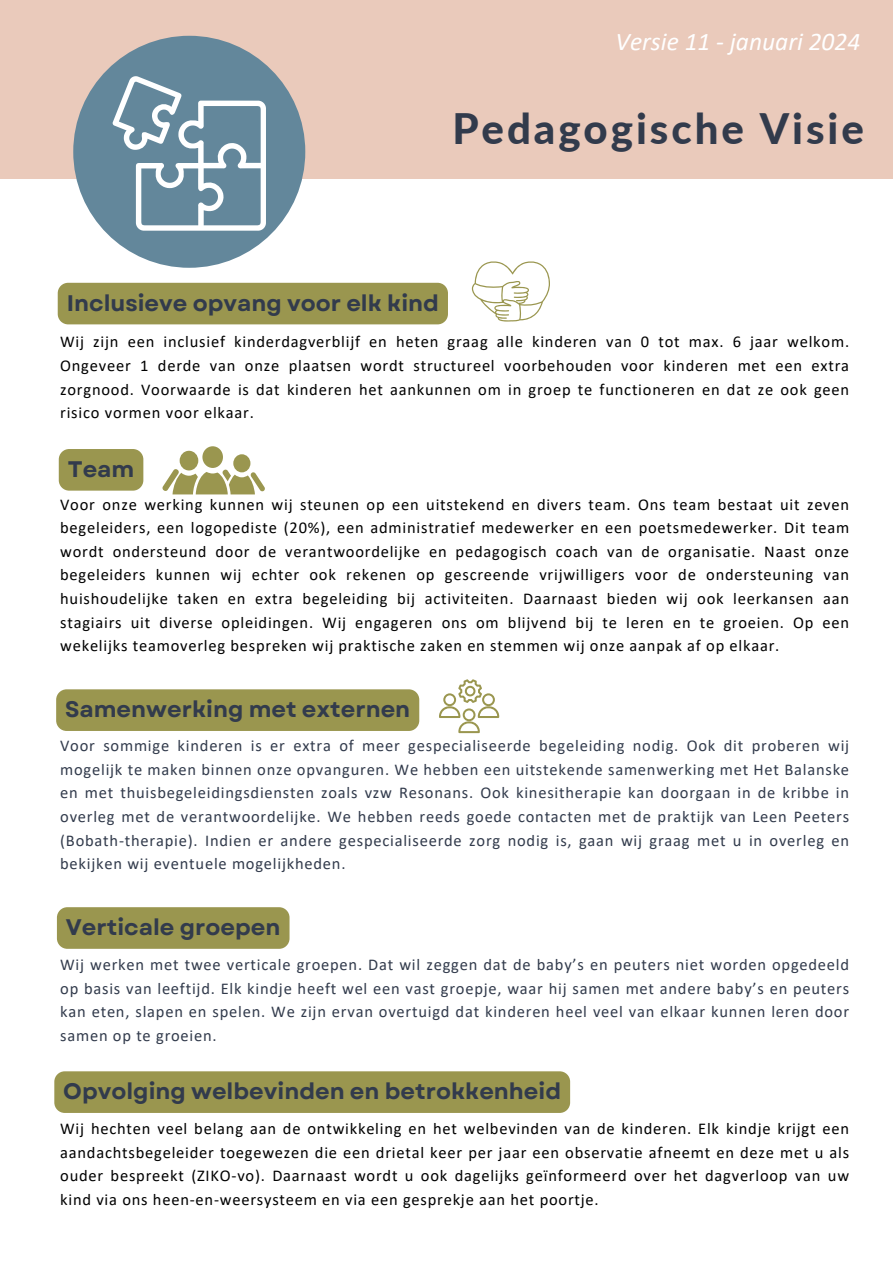
<style>
.page{position:relative;width:893px;height:1264px;background:#fff}
.page>*{position:absolute;margin:0;border:0;box-sizing:border-box;transform-origin:0 0}
.t1{font:800 42px "Lato";letter-spacing:.07em;color:#323b4c}
.t2{font:italic 25.5px "Calibri";color:#fff}
.t3{font:700 22.5px "Garet";color:#323b4c}
.t4{font:16.5px/23.5px "Calibri";letter-spacing:.045em;color:#000;text-align:justify}
.t5{font:16.5px/23.5px "Calibri";letter-spacing:.045em;color:#323b4c;text-align:justify}
</style>
<div class="page">
<div style="left:202px;top:446px;width:21px;height:22px;background:#9a964f;border-radius:50%"></div>
<div style="left:233px;top:454px;width:17px;height:18px;background:#9a964f;border-radius:50%"></div>
<div style="left:180px;top:451px;width:18px;height:19px;background:#9a964f;border-radius:50%"></div>
<svg style="left:162px;top:468px;width:103px;height:26px"></svg>
<svg style="left:439px;top:679px;width:60px;height:54px"></svg>
<svg style="left:472px;top:261px;width:78px;height:60px"></svg>
<div style="left:0;top:0;width:892px;height:179px;background:#eacabb"></div>
<div style="left:73px;top:36px;width:232px;height:232px;background:#63879b;border-radius:50%"></div>
<svg style="left:93px;top:75px;width:173px;height:156px"></svg>
<div style="left:59px;top:449px;width:84px;height:41px;background:#9a964f;border-radius:10px"></div>
<div style="left:56px;top:689px;width:363px;height:42px;background:#9a964f;border-radius:10px"></div>
<div style="left:57px;top:907px;width:232px;height:41px;background:#9a964f;border-radius:10px"></div>
<div style="left:58px;top:283px;width:390px;height:41px;background:#9a964f"></div>
<div style="left:54px;top:1071px;width:516px;height:41px;background:#9a964f;border-radius:10px"></div>
<p class="t2" style="left:615px;top:31px;width:246px">Versie 11 - januari 2024</p>
<p class="t1" style="left:452px;top:102px;width:413px">Pedagogische Visie</p>
<p class="t3" style="left:67px;top:287px;width:374px">Inclusieve opvang voor elk kind</p>
<p class="t4" style="left:60px;top:331px;width:790px">Wij zijn een inclusief kinderdagverblijf en heten graag alle kinderen van 0 tot max. 6 jaar welkom.<br>Ongeveer 1 derde van onze plaatsen wordt structureel voorbehouden voor kinderen met een extra zorgnood. Voorwaarde is dat kinderen het aankunnen om in groep te functioneren en dat ze ook geen risico vormen voor elkaar.</p>
<p class="t3" style="left:68px;top:453px;width:68px">Team</p>
<p class="t4" style="left:60px;top:493px;width:790px">Voor onze werking kunnen wij steunen op een uitstekend en divers team. Ons team bestaat uit zeven begeleiders, een logopediste (20%), een administratief medewerker en een poetsmedewerker. Dit team wordt ondersteund door de verantwoordelijke en pedagogisch coach van de organisatie. Naast onze begeleiders kunnen wij echter ook rekenen op gescreende vrijwilligers voor de ondersteuning van huishoudelijke taken en extra begeleiding bij activiteiten. Daarnaast bieden wij ook leerkansen aan stagiairs uit diverse opleidingen. Wij engageren ons om blijvend bij te leren en te groeien. Op een wekelijks teamoverleg bespreken wij praktische zaken en stemmen wij onze aanpak af op elkaar.</p>
<p class="t3" style="left:65px;top:693px;width:346px">Samenwerking met externen</p>
<p class="t5" style="left:60px;top:735px;width:790px">Voor sommige kinderen is er extra of meer gespecialiseerde begeleiding nodig. Ook dit proberen wij mogelijk te maken binnen onze opvanguren. We hebben een uitstekende samenwerking met Het Balanske en met thuisbegeleidingsdiensten zoals vzw Resonans. Ook kinesitherapie kan doorgaan in de kribbe in overleg met de verantwoordelijke. We hebben reeds goede contacten met de praktijk van Leen Peeters (Bobath-therapie). Indien er andere gespecialiseerde zorg nodig is, gaan wij graag met u in overleg en bekijken wij eventuele mogelijkheden.</p>
<p class="t3" style="left:66px;top:911px;width:216px">Verticale groepen</p>
<p class="t5" style="left:60px;top:954px;width:790px">Wij werken met twee verticale groepen. Dat wil zeggen dat de baby’s en peuters niet worden opgedeeld op basis van leeftijd. Elk kindje heeft wel een vast groepje, waar hij samen met andere baby’s en peuters kan eten, slapen en spelen. We zijn ervan overtuigd dat kinderen heel veel van elkaar kunnen leren door samen op te groeien.</p>
<p class="t3" style="left:63px;top:1075px;width:499px">Opvolging welbevinden en betrokkenheid</p>
<p class="t4" style="left:60px;top:1118px;width:790px">Wij hechten veel belang aan de ontwikkeling en het welbevinden van de kinderen. Elk kindje krijgt een aandachtsbegeleider toegewezen die een drietal keer per jaar een observatie afneemt en deze met u als ouder bespreekt (ZIKO-vo). Daarnaast wordt u ook dagelijks geïnformeerd over het dagverloop van uw kind via ons heen-en-weersysteem en via een gesprekje aan het poortje.</p>
</div>
